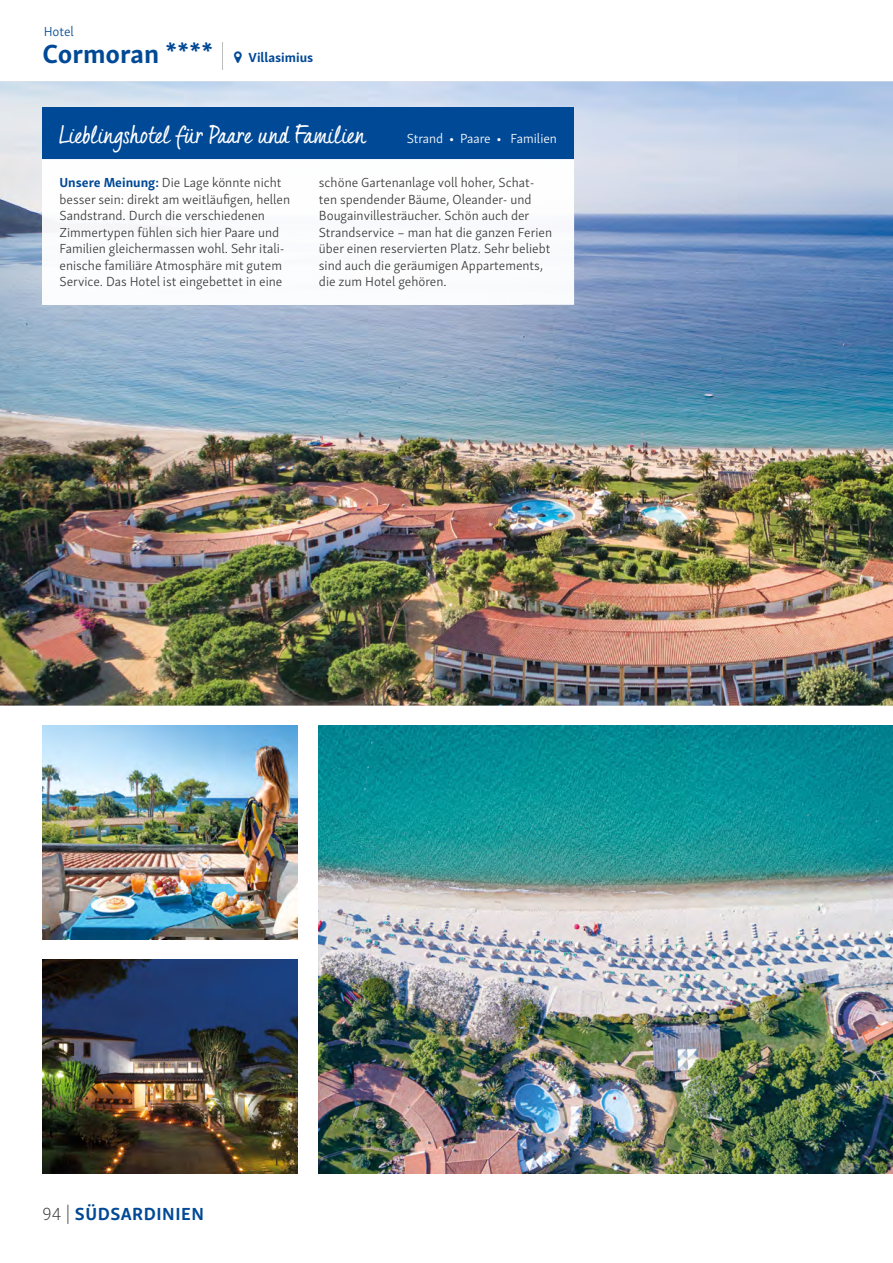
<style>
.page{position:relative;width:893px;height:1263px;background:#fff}
.page>*{position:absolute;margin:0;border:0;box-sizing:border-box;transform-origin:0 0}
.t1{font:700 27px "Skolar Sans";color:#004996}
.t2{font:24px "Quintus";letter-spacing:.01em;color:#fff}
.t3{font:700 18px "Skolar Sans";letter-spacing:.03em;color:#004996}
.t4{font:300 13.5px/16.5px "Skolar Sans Latn";color:#3c3c3b}
.t5{font:300 13.5px "Skolar Sans Latn";color:#fff}
.t6{font:700 13.5px "Skolar Sans";color:#004996}
.t7{font:300 13.5px "Skolar Sans Latn";letter-spacing:-.005em;color:#004996}
.s1{font-family:"Skolar Sans";font-weight:700;color:#004996}
.s2{font-family:"Skolar Sans Latn El";font-weight:400;color:#3c3c3b}
</style>
<div class="page">
<img style="left:0;top:81px;width:893px;height:624px">
<img style="left:43px;top:725px;width:255px;height:215px">
<img style="left:43px;top:959px;width:255px;height:214px">
<img style="left:319px;top:725px;width:574px;height:448px">
<svg style="left:222px;top:42px;width:1px;height:28px"></svg>
<div style="left:43px;top:108px;width:531px;height:52px;background:#004996"></div>
<img style="left:43px;top:160px;width:531px;height:145px">
<hr style="left:43px;top:159px;width:531px;height:1px;background:#f3f4fb">
<p class="t7" style="left:44px;top:21px;width:32px">Hotel</p>
<h1 class="t1" style="left:43px;top:32px;width:172px">Cormoran ****</h1>
<p class="t6" style="left:249px;top:46px;width:66px">Villasimius</p>
<h2 class="t2" style="left:60px;top:116px;width:307px">Lieblingshotel für Paare und Familien</h2>
<p class="t5" style="left:407px;top:128px;width:152px">Strand • Paare • Familien</p>
<p class="t4" style="left:60px;top:173px;width:232px"><span class="s1">Unsere Meinung:</span> Die Lage könnte nicht besser sein: direkt am weitläufigen, hellen Sandstrand. Durch die verschiedenen Zimmertypen fühlen sich hier Paare und Familien gleichermassen wohl. Sehr itali&shy;enische familiäre Atmosphäre mit gutem Service. Das Hotel ist eingebettet in eine</p>
<p class="t4" style="left:319px;top:173px;width:235px">schöne Gartenanlage voll hoher, Schat&shy;ten spendender Bäume, Oleander- und Bougainvillesträucher. Schön auch der Strandservice – man hat die ganzen Ferien über einen reservierten Platz. Sehr beliebt sind auch die geräumigen Appartements, die zum Hotel gehören.</p>
<h3 class="t3" style="left:43px;top:1200px;width:163px"><span class="s2">94 |</span> SÜDSARDINIEN</h3>
</div>
